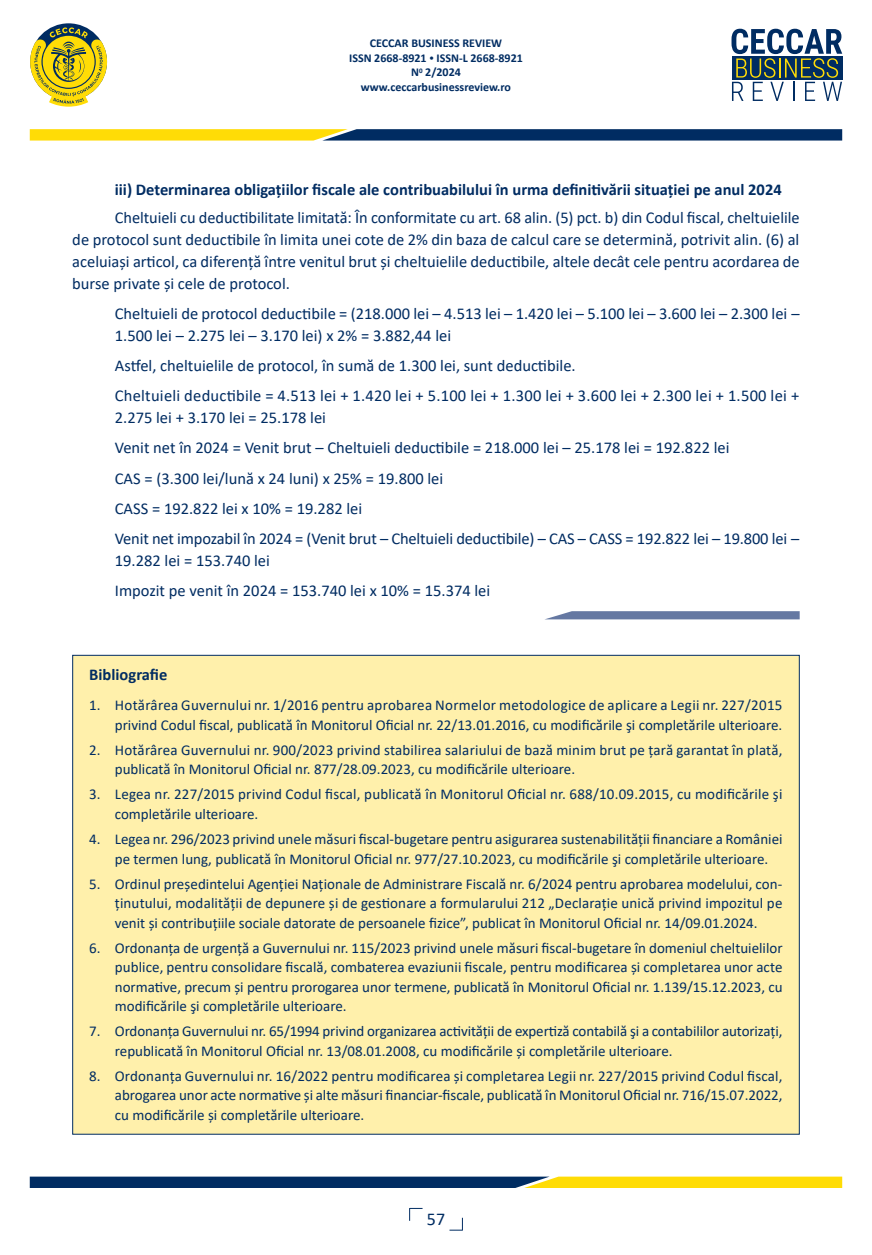
<style>
.page{position:relative;width:872px;height:1255px;background:#fff}
.page>*{position:absolute;margin:0;border:0;box-sizing:border-box;transform-origin:0 0}
.t1{font:18px "Calibri";color:#002c62}
.t2{font:16.5px/30.3px "Calibri";color:#002c62}
.t3{font:700 16.5px "Calibri";color:#002c62}
.t4{font:15px/19.5px "Calibri";color:#002c62}
.t5{font:700 12px/14.4px "Calibri";color:#002c62;text-align:center}
.s1{font-size:9px}
</style>
<div class="page">
<svg style="left:449px;top:1217px;width:14px;height:13px"></svg>
<svg style="left:731px;top:29px;width:111px;height:72px"></svg>
<svg style="left:30px;top:129px;width:812px;height:11px;background:#647144"></svg>
<svg style="left:30px;top:27px;width:77px;height:80px"></svg>
<svg style="left:30px;top:1176px;width:812px;height:11px;background:#69774c"></svg>
<svg style="left:409px;top:1207px;width:13px;height:13px"></svg>
<div style="left:72px;top:655px;width:727px;height:479px;background:#fff0ab;border:1px solid #002c62"></div>
<svg style="left:546px;top:611px;width:253px;height:8px;background:#7081a8"></svg>
<p class="t5" style="left:349px;top:36px;width:175px">CECCAR BUSINESS REVIEW<br>ISSN 2668-8921 <span class="s1">•</span> ISSN-L 2668-8921<br>N<sup>0</sup> 2/2024 www.ceccarbusinessreview.ro</p>
<p class="t3" style="left:115px;top:178px;width:668px">iii) Determinarea obligațiilor fiscale ale contribuabilului în urma definitivării situației pe anul 2024</p>
<p class="t2" style="left:72px;top:207px;width:729px;line-height:21.8px;text-align:justify;text-indent:43px">Cheltuieli cu deductibilitate limitată: În conformitate cu art. 68 alin. (5) pct. b) din Codul fiscal, cheltuielile de protocol sunt deductibile în limita unei cote de 2% din baza de calcul care se determină, potrivit alin. (6) al aceluiași articol, ca diferență între venitul brut și cheltuielile deductibile, altele decât cele pentru acordarea de burse private și cele de protocol.</p>
<p class="t2" style="left:115px;top:302px;width:686px;line-height:21.8px">Cheltuieli de protocol deductibile = (218.000 lei – 4.513 lei – 1.420 lei – 5.100 lei – 3.600 lei – 2.300 lei –<br>1.500 lei – 2.275 lei – 3.170 lei) x 2% = 3.882,44 lei</p>
<p class="t2" style="left:115px;top:350px;width:686px">Astfel, cheltuielile de protocol, în sumă de 1.300 lei, sunt deductibile.<br>Cheltuieli deductibile = 4.513 lei + 1.420 lei + 5.100 lei + 1.300 lei + 3.600 lei + 2.300 lei + 1.500 lei +</p>
<p class="t2" style="left:115px;top:402px;width:686px">2.275 lei + 3.170 lei = 25.178 lei<br>Venit net în 2024 = Venit brut – Cheltuieli deductibile = 218.000 lei – 25.178 lei = 192.822 lei<br>CAS = (3.300 lei/lună x 24 luni) x 25% = 19.800 lei<br>CASS = 192.822 lei x 10% = 19.282 lei<br>Venit net impozabil în 2024 = (Venit brut – Cheltuieli deductibile) – CAS – CASS = 192.822 lei – 19.800 lei –</p>
<p class="t2" style="left:115px;top:545px;width:377px">19.282 lei = 153.740 lei<br>Impozit pe venit în 2024 = 153.740 lei x 10% = 15.374 lei</p>
<p class="t3" style="left:89px;top:663px;width:79px">Bibliografie</p>
<p class="t4" style="left:89px;top:695px;width:694px;text-align:right">1. Hotărârea Guvernului nr. 1/2016 pentru aprobarea Normelor metodologice de aplicare a Legii nr. 227/2015 privind Codul fiscal, publicată în Monitorul Oficial nr. 22/13.01.2016, cu modificările şi completările ulterioare.</p>
<p class="t4" style="left:115px;top:739px;width:669px;text-indent:-26px">2. Hotărârea Guvernului nr. 900/2023 privind stabilirea salariului de bază minim brut pe țară garantat în plată, publicată în Monitorul Oficial nr. 877/28.09.2023, cu modificările ulterioare.</p>
<p class="t4" style="left:115px;top:784px;width:669px;text-indent:-26px">3. Legea nr. 227/2015 privind Codul fiscal, publicată în Monitorul Oficial nr. 688/10.09.2015, cu modificările şi completările ulterioare.</p>
<p class="t4" style="left:115px;top:828px;width:669px;text-indent:-26px">4. Legea nr. 296/2023 privind unele măsuri fiscal-bugetare pentru asigurarea sustenabilității financiare a României pe termen lung, publicată în Monitorul Oficial nr. 977/27.10.2023, cu modificările şi completările ulterioare.</p>
<p class="t4" style="left:115px;top:873px;width:669px;text-align:justify;text-indent:-26px">5. Ordinul președintelui Agenției Naționale de Administrare Fiscală nr. 6/2024 pentru aprobarea modelului, con&shy;ținutului, modalității de depunere și de gestionare a formularului 212 „Declarație unică privind impozitul pe venit și contribuțiile sociale datorate de persoanele fizice”, publicat în Monitorul Oficial nr. 14/09.01.2024.</p>
<p class="t4" style="left:115px;top:937px;width:669px;text-align:justify;text-indent:-26px">6. Ordonanța de urgență a Guvernului nr. 115/2023 privind unele măsuri fiscal-bugetare în domeniul cheltuielilor publice, pentru consolidare fiscală, combaterea evaziunii fiscale, pentru modificarea și completarea unor acte normative, precum și pentru prorogarea unor termene, publicată în Monitorul Oficial nr. 1.139/15.12.2023, cu modificările şi completările ulterioare.</p>
<p class="t4" style="left:115px;top:1021px;width:669px;text-indent:-26px">7. Ordonanța Guvernului nr. 65/1994 privind organizarea activității de expertiză contabilă şi a contabililor autorizați, republicată în Monitorul Oficial nr. 13/08.01.2008, cu modificările și completările ulterioare.</p>
<p class="t4" style="left:115px;top:1065px;width:669px;text-align:justify;text-indent:-26px">8. Ordonanța Guvernului nr. 16/2022 pentru modificarea și completarea Legii nr. 227/2015 privind Codul fiscal, abrogarea unor acte normative și alte măsuri financiar-fiscale, publicată în Monitorul Oficial nr. 716/15.07.2022, cu modificările și completările ulterioare.</p>
<p class="t1" style="left:427px;top:1206px;width:20px">57</p>
</div>
